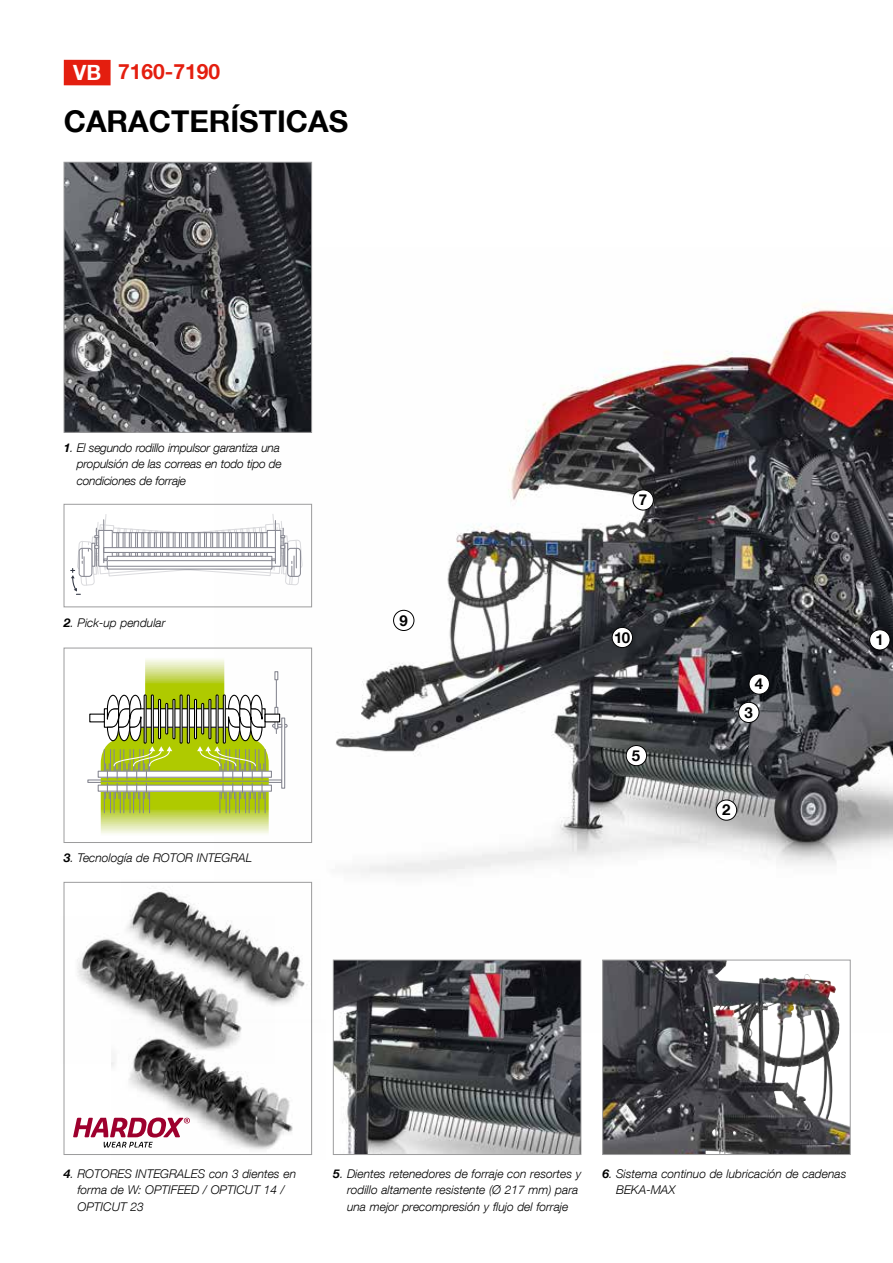
<style>
.page{position:relative;width:893px;height:1263px;background:#fff}
.page>*{position:absolute;margin:0;border:0;box-sizing:border-box;transform-origin:0 0}
.t1{font:700 30px "Helvetica Neue LT Com";color:#000}
.t2{font:700 21px "Helvetica Neue LT Com";color:#e41e0f}
.t3{font:700 15px "Helvetica Neue LT Com";color:#000}
.t4{font:italic 300 12px/16.5px "Helvetica Neue LT Com";color:#000}
.t5{font:italic 300 12px/16.5px "Helvetica Neue LT Com";letter-spacing:-.02em;color:#000}
.s1{color:#fff}
.s2{font-weight:700}
</style>
<div class="page">
<img style="left:214px;top:247px;width:679px;height:786px">
<img style="left:604px;top:962px;width:244px;height:191px">
<div style="left:602px;top:960px;width:248px;height:195px;border:1px solid #9c9c9d"></div>
<img style="left:66px;top:164px;width:244px;height:267px">
<div style="left:64px;top:162px;width:248px;height:271px;border:1px solid #9c9c9d"></div>
<div style="left:870px;top:630px;width:20px;height:20px;background:#fff;border-radius:50%"></div>
<div style="left:869px;top:629px;width:21px;height:21px;border:1px solid #000;border-radius:50%"></div>
<div style="left:716px;top:800px;width:21px;height:20px;background:#fff;border-radius:50%"></div>
<div style="left:716px;top:800px;width:21px;height:20px;border:1px solid #000;border-radius:50%"></div>
<div style="left:739px;top:702px;width:20px;height:20px;background:#fff;border-radius:50%"></div>
<div style="left:738px;top:702px;width:21px;height:21px;border:1px solid #000;border-radius:50%"></div>
<div style="left:749px;top:674px;width:20px;height:20px;background:#fff;border-radius:50%"></div>
<div style="left:749px;top:674px;width:21px;height:20px;border:1px solid #000;border-radius:50%"></div>
<div style="left:626px;top:745px;width:21px;height:21px;background:#fff;border-radius:50%"></div>
<div style="left:626px;top:745px;width:21px;height:21px;border:1px solid #000;border-radius:50%"></div>
<div style="left:633px;top:490px;width:20px;height:20px;background:#fff;border-radius:50%"></div>
<div style="left:633px;top:490px;width:21px;height:20px;border:1px solid #000;border-radius:50%"></div>
<div style="left:394px;top:610px;width:20px;height:20px;background:#fff;border-radius:50%"></div>
<div style="left:393px;top:610px;width:21px;height:21px;border:1px solid #000;border-radius:50%"></div>
<div style="left:612px;top:627px;width:20px;height:21px;background:#fff;border-radius:50%"></div>
<div style="left:612px;top:627px;width:21px;height:21px;border:1px solid #000;border-radius:50%"></div>
<div style="left:64px;top:60px;width:47px;height:25px;background:#e41e0f"></div>
<div style="left:87px;top:779px;width:195px;height:4px;border:1px solid #878892"></div>
<div style="left:98px;top:771px;width:174px;height:7px;border:1px solid #878892"></div>
<div style="left:98px;top:785px;width:174px;height:7px;border:1px solid #878892"></div>
<svg style="left:101px;top:658px;width:187px;height:178px"></svg>
<div style="left:64px;top:648px;width:248px;height:195px;border:1px solid #9c9c9d"></div>
<svg style="left:71px;top:514px;width:232px;height:81px"></svg>
<div style="left:64px;top:504px;width:248px;height:103px;border:1px solid #9c9c9d"></div>
<div style="left:64px;top:882px;width:248px;height:273px;background:#fff;border:1px solid #9c9c9d"></div>
<svg style="left:73px;top:1117px;width:38px;height:30px"></svg>
<img style="left:111px;top:1019px;width:214px;height:136px">
<img style="left:63px;top:916px;width:211px;height:148px">
<img style="left:121px;top:879px;width:199px;height:144px">
<img style="left:335px;top:962px;width:244px;height:191px">
<div style="left:333px;top:960px;width:248px;height:195px;border:1px solid #9c9c9d"></div>
<h2 class="t2" style="left:73px;top:59px;width:149px"><span class="s1">VB</span> 7160-7190</h2>
<h1 class="t1" style="left:64px;top:102px;width:286px">CARACTERÍSTICAS</h1>
<p class="t5" style="left:77px;top:439px;width:207px;text-indent:-13px"><span class="s2">1</span>. El segundo rodillo impulsor garantiza una propulsión de las correas en todo tipo de condiciones de forraje</p>
<p class="t4" style="left:64px;top:614px;width:103px"><span class="s2">2</span>. Pick-up pendular</p>
<p class="t4" style="left:64px;top:850px;width:190px"><span class="s2">3</span>. Tecnología de ROTOR INTEGRAL</p>
<p class="t3" style="left:399px;top:611px;width:10px">9</p>
<p class="t3" style="left:639px;top:490px;width:10px">7</p>
<p class="t3" style="left:614px;top:628px;width:17px">10</p>
<p class="t3" style="left:632px;top:746px;width:10px">5</p>
<p class="t3" style="left:755px;top:675px;width:10px">4</p>
<p class="t3" style="left:744px;top:703px;width:10px">3</p>
<p class="t3" style="left:722px;top:801px;width:10px">2</p>
<p class="t3" style="left:875px;top:630px;width:10px">1</p>
<p class="t4" style="left:77px;top:1165px;width:220px;text-indent:-14px"><span class="s2">4</span>. ROTORES INTEGRALES con 3 dientes en forma de W: OPTIFEED / OPTICUT 14 /<br>OPTICUT 23</p>
<p class="t4" style="left:347px;top:1165px;width:236px;text-indent:-14px"><span class="s2">5</span>. Dientes retenedores de forraje con resortes y rodillo altamente resistente (Ø 217 mm) para una mejor precompresión y flujo del forraje</p>
<p class="t4" style="left:616px;top:1165px;width:232px;text-indent:-14px"><span class="s2">6</span>. Sistema continuo de lubricación de cadenas<br>BEKA-MAX</p>
</div>
